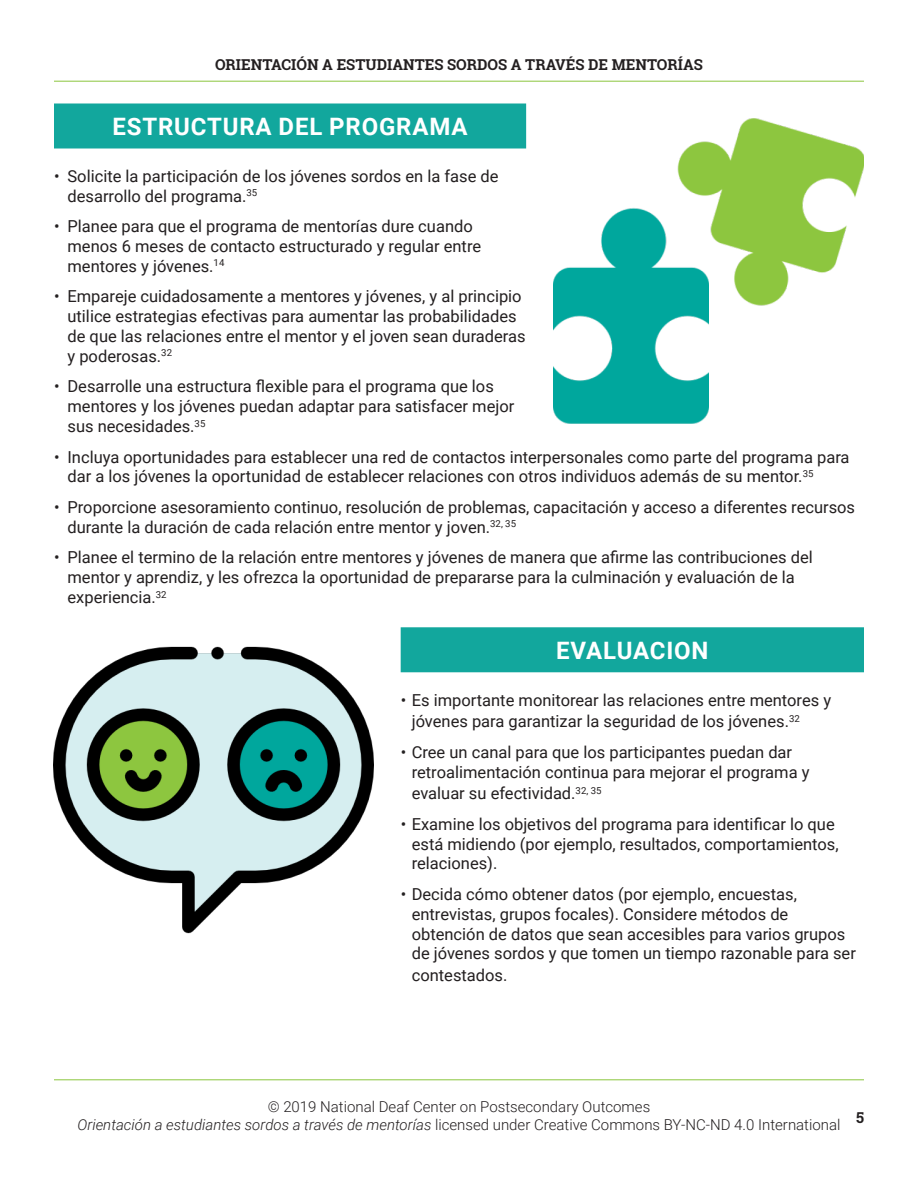
<style>
.page{position:relative;width:918px;height:1188px;background:#fff}
.page>*{position:absolute;margin:0;border:0;box-sizing:border-box;transform-origin:0 0}
.t1{font:700 24px "Roboto";letter-spacing:.035em;color:#fff}
.t2{font:16.5px/19.8px "Roboto";color:#231f20}
.t3{font:300 15px/18px "Roboto";color:#231f20;text-align:center}
.t4{font:700 15px "Roboto Slab";color:#231f20}
.s1{font-style:italic}
</style>
<div class="page">
<hr style="left:54px;top:81px;width:810px;height:1px;background:#8bc63e">
<hr style="left:54px;top:1080px;width:810px;height:1px;background:#8bc63e">
<div style="left:54px;top:104px;width:472px;height:44px;background:#12a79d"></div>
<div style="left:401px;top:627px;width:463px;height:45px;background:#12a79d"></div>
<img style="left:553px;top:118px;width:311px;height:306px">
<img style="left:54px;top:646px;width:320px;height:288px">
<p class="t4" style="left:215px;top:54px;width:489px">ORIENTACIÓN A ESTUDIANTES SORDOS A TRAVÉS DE MENTORÍAS</p>
<h2 class="t1" style="left:112px;top:110px;width:357px">ESTRUCTURA DEL PROGRAMA</h2>
<p class="t2" style="left:68px;top:165px;width:433px;text-indent:-14px">• Solicite la participación de los jóvenes sordos en la fase de desarrollo del programa.<sup>35</sup></p>
<p class="t2" style="left:68px;top:216px;width:415px;text-indent:-14px">• Planee para que el programa de mentorías dure cuando menos 6 meses de contacto estructurado y regular entre mentores y jóvenes.<sup>14</sup></p>
<p class="t2" style="left:68px;top:286px;width:460px;text-indent:-14px">• Empareje cuidadosamente a mentores y jóvenes, y al principio utilice estrategias efectivas para aumentar las probabilidades de que las relaciones entre el mentor y el joven sean duraderas y poderosas.<sup>32</sup></p>
<p class="t2" style="left:68px;top:376px;width:448px;text-indent:-14px">• Desarrolle una estructura flexible para el programa que los mentores y los jóvenes puedan adaptar para satisfacer mejor sus necesidades.<sup>35</sup></p>
<p class="t2" style="left:68px;top:446px;width:784px;text-indent:-14px">• Incluya oportunidades para establecer una red de contactos interpersonales como parte del programa para dar a los jóvenes la oportunidad de establecer relaciones con otros individuos además de su mentor.<sup>35</sup></p>
<p class="t2" style="left:68px;top:497px;width:789px;text-indent:-14px">• Proporcione asesoramiento continuo, resolución de problemas, capacitación y acceso a diferentes recursos durante la duración de cada relación entre mentor y joven.<sup>32,</sup> <sup>35</sup></p>
<p class="t2" style="left:68px;top:547px;width:747px;text-indent:-14px">• Planee el termino de la relación entre mentores y jóvenes de manera que afirme las contribuciones del mentor y aprendiz, y les ofrezca la oportunidad de prepararse para la culminación y evaluación de la experiencia.<sup>32</sup></p>
<h2 class="t1" style="left:556px;top:633px;width:154px">EVALUACION</h2>
<p class="t2" style="left:412px;top:688px;width:421px;line-height:21.6px;text-indent:-11px">• Es importante monitorear las relaciones entre mentores y jóvenes para garantizar la seguridad de los jóvenes.<sup>32</sup></p>
<p class="t2" style="left:412px;top:741px;width:399px;text-indent:-11px">• Cree un canal para que los participantes puedan dar retroalimentación continua para mejorar el programa y</p>
<p class="t2" style="left:412px;top:783px;width:191px">evaluar su efectividad.<sup>32,</sup> <sup>35</sup></p>
<p class="t2" style="left:412px;top:813px;width:428px;text-indent:-11px">• Examine los objetivos del programa para identificar lo que está midiendo (por ejemplo, resultados, comportamientos, relaciones).</p>
<p class="t2" style="left:412px;top:884px;width:446px;text-indent:-11px">• Decida cómo obtener datos (por ejemplo, encuestas, entrevistas, grupos focales). Considere métodos de obtención de datos que sean accesibles para varios grupos de jóvenes sordos y que tomen un tiempo razonable para ser</p>
<p class="t2" style="left:412px;top:965px;width:97px">contestados.</p>
<p class="t3" style="left:77px;top:1097px;width:765px">© 2019 National Deaf Center on Postsecondary Outcomes<br><span class="s1">Orientación a estudiantes sordos a través de mentorías</span> licensed under Creative Commons BY-NC-ND 4.0 International</p>
<p class="t4" style="left:856px;top:1107px;width:9px">5</p>
</div>
